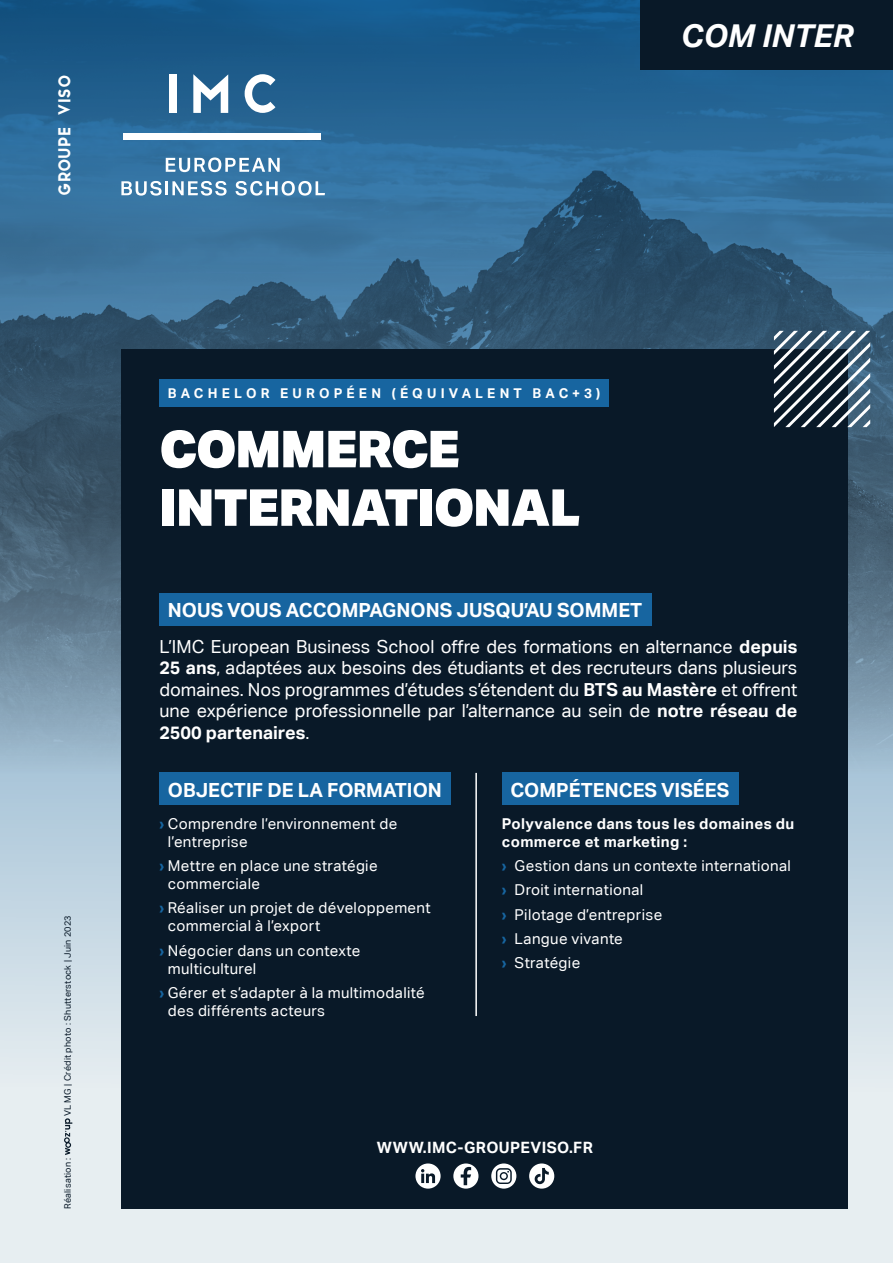
<style>
.page{position:relative;width:893px;height:1263px;background:#fff}
.page>*{position:absolute;margin:0;border:0;box-sizing:border-box;transform-origin:0 0}
.t1{font:900 51px/58.5px "Aktiv Grotesk";letter-spacing:-.02em;color:#fff}
.t2{font:italic 700 31.5px "Aktiv Grotesk";color:#fff}
.t3{font:700 19.5px "Aktiv Grotesk";color:#fff}
.t4{font:18px/21.6px "Aktiv Grotesk";color:#fff;text-align:justify}
.t5{font:18px "San Marino";color:#fff}
.t6{font:700 15.6px "Aktiv Grotesk";letter-spacing:.025em;color:#fff}
.t7{font:15px/18px "Aktiv Grotesk";letter-spacing:.025em;color:#fff}
.t8{font:700 15px/18px "Aktiv Grotesk";letter-spacing:.025em;color:#fff}
.t9{font:700 13.5px "Aktiv Grotesk";letter-spacing:.305em;color:#fff}
.t10{font:9px "Aktiv Grotesk";letter-spacing:.025em;color:#091928}
.s1{font-weight:700}
.s2{font-weight:700;color:#1765a0}
</style>
<div class="page">
<svg style="left:0;top:796px;width:893px;height:467px;fill:#e7eef1"></svg>
<img style="left:0;top:0;width:893px;height:796px">
<div style="left:169px;top:74px;width:8px;height:39px;background:#fff"></div>
<svg style="left:193px;top:74px;width:35px;height:39px"></svg>
<svg style="left:245px;top:74px;width:30px;height:39px"></svg>
<div style="left:124px;top:133px;width:197px;height:6px;background:#fff"></div>
<svg style="left:166px;top:157px;width:114px;height:15px"></svg>
<svg style="left:121px;top:181px;width:41px;height:15px"></svg>
<hr style="left:165px;top:181px;width:3px;height:14px;background:#fff">
<svg style="left:172px;top:181px;width:55px;height:15px"></svg>
<svg style="left:236px;top:181px;width:89px;height:15px"></svg>
<div style="left:121px;top:349px;width:727px;height:860px;background:#091928"></div>
<svg style="left:774px;top:331px;width:96px;height:96px"></svg>
<div style="left:159px;top:773px;width:291px;height:32px;background:#1765a0"></div>
<div style="left:502px;top:773px;width:237px;height:32px;background:#1765a0"></div>
<hr style="left:475px;top:773px;width:2px;height:243px;background:#fff">
<svg style="left:453px;top:1163px;width:25px;height:25px"></svg>
<svg style="left:415px;top:1163px;width:26px;height:25px"></svg>
<div style="left:491px;top:1163px;width:25px;height:25px;background:#fff;border-radius:13px"></div>
<svg style="left:496px;top:1168px;width:16px;height:16px"></svg>
<div style="left:529px;top:1163px;width:25px;height:25px;background:#fff;border-radius:50%"></div>
<svg style="left:535px;top:1168px;width:14px;height:16px"></svg>
<div style="left:159px;top:379px;width:450px;height:28px;background:#1765a0"></div>
<svg style="left:64px;top:1118px;width:8px;height:37px"></svg>
<div style="left:159px;top:594px;width:493px;height:32px;background:#1765a0"></div>
<div style="left:641px;top:0;width:252px;height:69px;background:#091928"></div>
<p class="t5" style="left:54px;top:196px;width:122px;rotate:-90deg">GROUPE VISO</p>
<p class="t10" style="left:62px;top:1116px;width:202px;rotate:-90deg">VL MG | Crédit photo : Shutterstock | Juin 2023</p>
<p class="t10" style="left:62px;top:1209px;width:53px;rotate:-90deg">Réalisation :</p>
<h2 class="t2" style="left:681px;top:16px;width:174px">COM INTER</h2>
<p class="t9" style="left:168px;top:385px;width:434px">BACHELOR EUROPÉEN (ÉQUIVALENT BAC+3)</p>
<h1 class="t1" style="left:159px;top:418px;width:422px">COMMERCE<br>INTERNATIONAL</h1>
<h3 class="t3" style="left:168px;top:598px;width:476px">NOUS VOUS ACCOMPAGNONS JUSQU’AU SOMMET</h3>
<p class="t4" style="left:159px;top:635px;width:640px">L’IMC European Business School offre des formations en alternance <span class="s1">depuis 25 ans</span>, adaptées aux besoins des étudiants et des recruteurs dans plusieurs domaines. Nos programmes d’études s’étendent du <span class="s1">BTS au Mastère</span> et offrent une expérience professionnelle par l’alternance au sein de <span class="s1">notre réseau de 2500 partenaires</span>.</p>
<h3 class="t3" style="left:168px;top:777px;width:276px">OBJECTIF DE LA FORMATION</h3>
<p class="t7" style="left:168px;top:814px;width:231px;text-indent:-9px"><span class="s2">›</span> Comprendre l’environnement de l’entreprise</p>
<p class="t7" style="left:168px;top:856px;width:211px;text-indent:-9px"><span class="s2">›</span> Mettre en place une stratégie commerciale</p>
<p class="t7" style="left:168px;top:899px;width:264px;text-indent:-9px"><span class="s2">›</span> Réaliser un projet de développement commercial à l’export</p>
<p class="t7" style="left:168px;top:941px;width:194px;text-indent:-9px"><span class="s2">›</span> Négocier dans un contexte multiculturel</p>
<p class="t7" style="left:168px;top:983px;width:258px;text-indent:-9px"><span class="s2">›</span> Gérer et s’adapter à la multimodalité des différents acteurs</p>
<h3 class="t3" style="left:510px;top:777px;width:220px">COMPÉTENCES VISÉES</h3>
<p class="t8" style="left:502px;top:814px;width:294px">Polyvalence dans tous les domaines du commerce et marketing :</p>
<p class="t7" style="left:502px;top:853px;width:291px;line-height:24.3px"><span class="s2">›</span> Gestion dans un contexte international <span class="s2">›</span> Droit international<br><span class="s2">›</span> Pilotage d’entreprise<br><span class="s2">›</span> Langue vivante<br><span class="s2">›</span> Stratégie</p>
<p class="t6" style="left:377px;top:1138px;width:218px">WWW.IMC-GROUPEVISO.FR</p>
</div>
